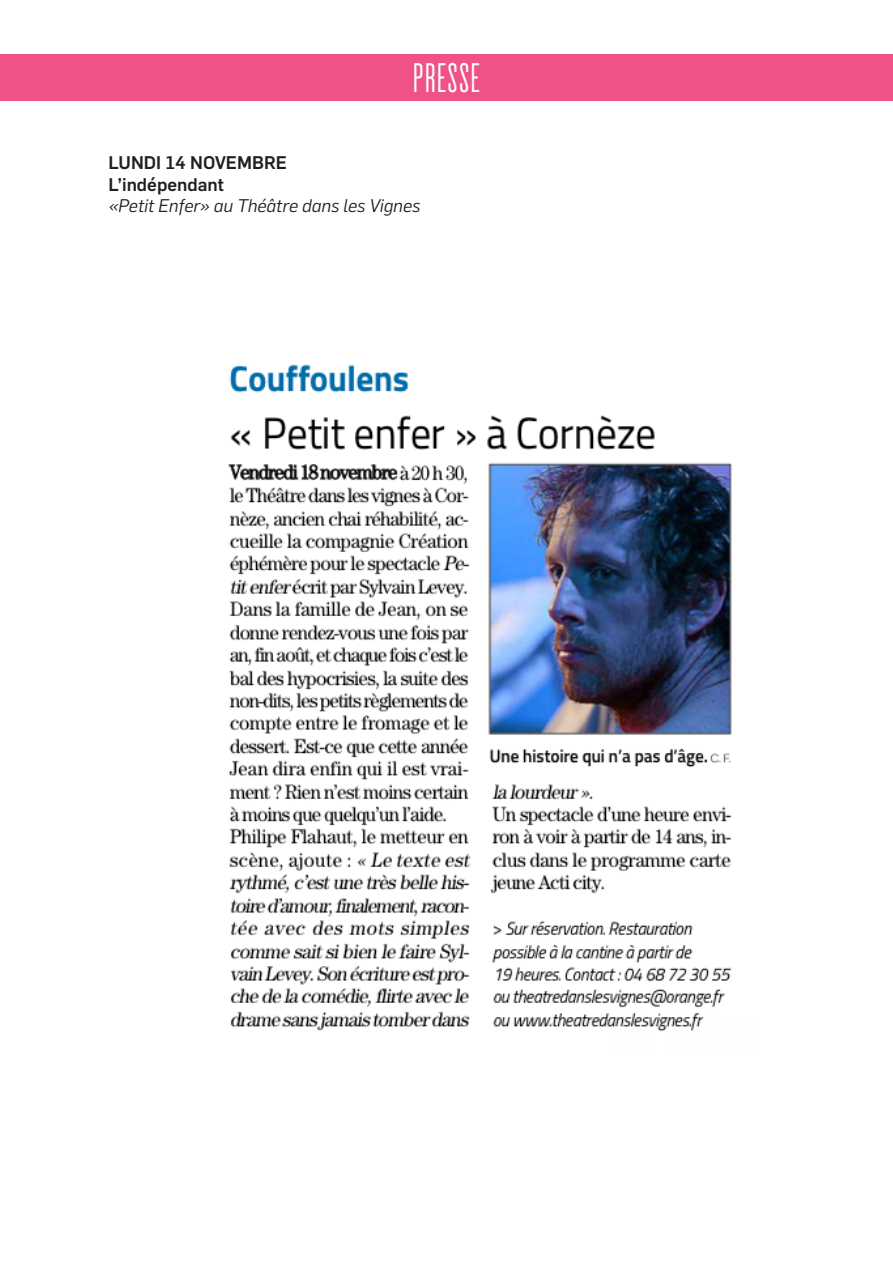
<style>
.page{position:relative;width:893px;height:1263px;background:#fff}
.page>*{position:absolute;margin:0;border:0;box-sizing:border-box;transform-origin:0 0}
.t1{font:500 36px "Cactus";letter-spacing:.02em;color:#fff}
.t2{font:italic 18px "Flama";color:#231f20}
.t3{font:500 18px "Flama";color:#231f20}
</style>
<div class="page">
<div style="left:0;top:54px;width:893px;height:46px;background:#f05187"></div>
<img style="left:228px;top:364px;width:504px;height:668px">
<p class="t1" style="left:413px;top:54px;width:69px">PRESSE</p>
<p class="t3" style="left:108px;top:150px;width:180px">LUNDI 14 NOVEMBRE</p>
<p class="t3" style="left:108px;top:171px;width:117px">L’indépendant</p>
<p class="t2" style="left:108px;top:194px;width:313px">«Petit Enfer» au Théâtre dans les Vignes</p>
</div>
